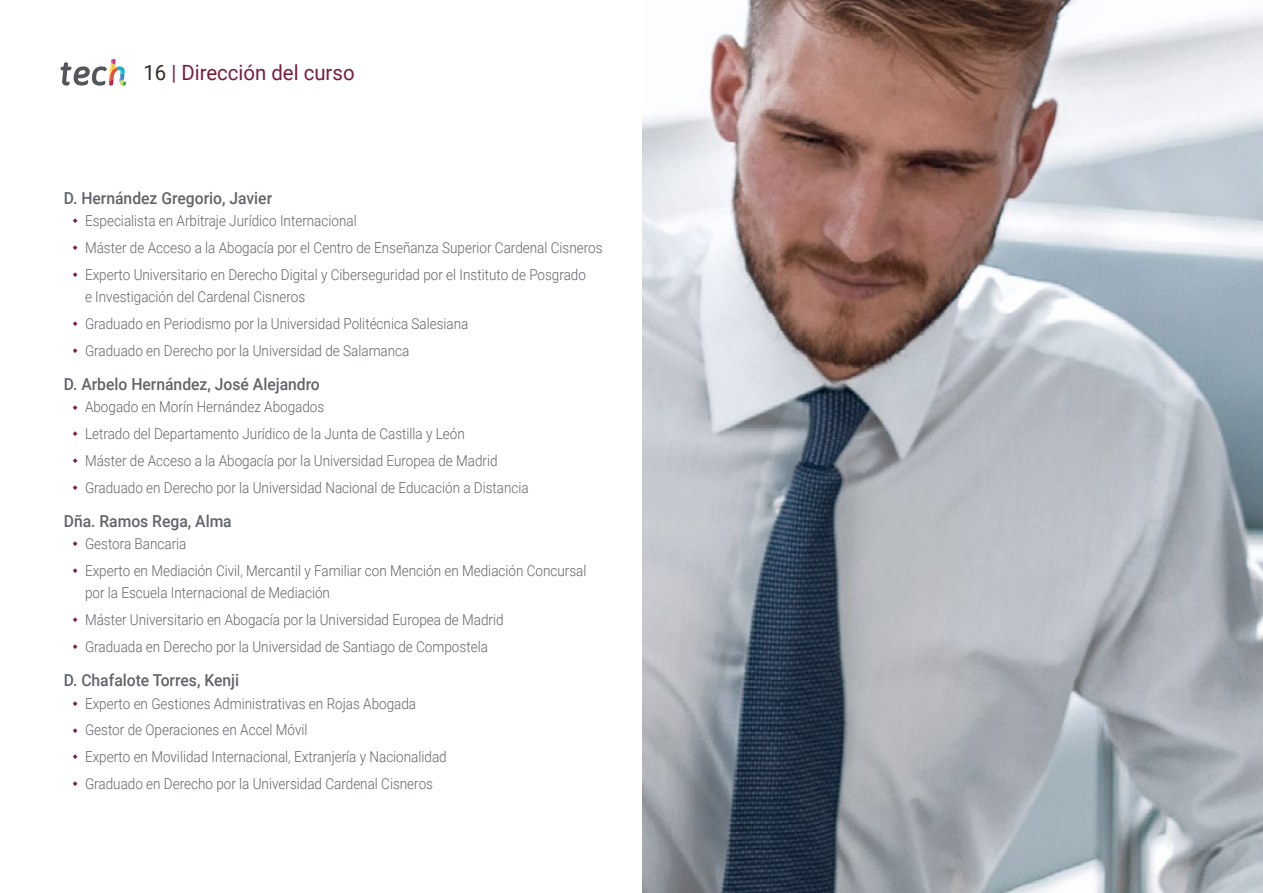
<style>
.page{position:relative;width:1263px;height:893px;background:#fff}
.page>*{position:absolute;margin:0;border:0;box-sizing:border-box;transform-origin:0 0}
.t1{font:21px "Roboto";color:#791d3c}
.t2{font:500 16.5px "Roboto";color:#61646a;scale:.95 1}
.t3{font:300 15px/26.7px "Roboto";color:#61646a;scale:.9 1}
.s1{color:#312e20}
.s2{color:#791e3c}
</style>
<div class="page">
<img style="left:642px;top:0;width:621px;height:893px">
<svg style="left:61px;top:59px;width:65px;height:27px"></svg>
<h1 class="t1" style="left:144px;top:57px;width:213px"><span class="s1">16</span> <span class="s2">|</span> Dirección del curso</h1>
<p class="t2" style="left:64px;top:186px;width:221px">D. Hernández Gregorio, Javier</p>
<p class="t3" style="left:85px;top:207px;width:577px">Especialista en Arbitraje Jurídico Internacional<br>Máster de Acceso a la Abogacía por el Centro de Enseñanza Superior Cardenal Cisneros<br>Experto Universitario en Derecho Digital y Ciberseguridad por el Instituto de Posgrado</p>
<p class="t3" style="left:85px;top:283px;width:428px">e Investigación del Cardenal Cisneros<br>Graduado en Periodismo por la Universidad Politécnica Salesiana<br>Graduado en Derecho por la Universidad de Salamanca</p>
<p class="t2" style="left:64px;top:372px;width:271px">D. Arbelo Hernández, José Alejandro</p>
<p class="t3" style="left:85px;top:393px;width:495px">Abogado en Morín Hernández Abogados<br>Letrado del Departamento Jurídico de la Junta de Castilla y León<br>Máster de Acceso a la Abogacía por la Universidad Europea de Madrid Graduado en Derecho por la Universidad Nacional de Educación a Distancia</p>
<p class="t2" style="left:64px;top:509px;width:178px">Dña. Ramos Rega, Alma</p>
<p class="t3" style="left:85px;top:530px;width:559px">Gestora Bancaria<br>Experto en Mediación Civil, Mercantil y Familiar con Mención en Mediación Concursal</p>
<p class="t3" style="left:85px;top:579px;width:467px">por la Escuela Internacional de Mediación<br>Máster Universitario en Abogacía por la Universidad Europea de Madrid<br>Graduada en Derecho por la Universidad de Santiago de Compostela</p>
<p class="t2" style="left:64px;top:669px;width:186px">D. Chafalote Torres, Kenji</p>
<p class="t3" style="left:85px;top:689px;width:403px">Experto en Gestiones Administrativas en Rojas Abogada Gestor de Operaciones en Accel Móvil<br>Experto en Movilidad Internacional, Extranjería y Nacionalidad Graduado en Derecho por la Universidad Cardenal Cisneros</p>
</div>
